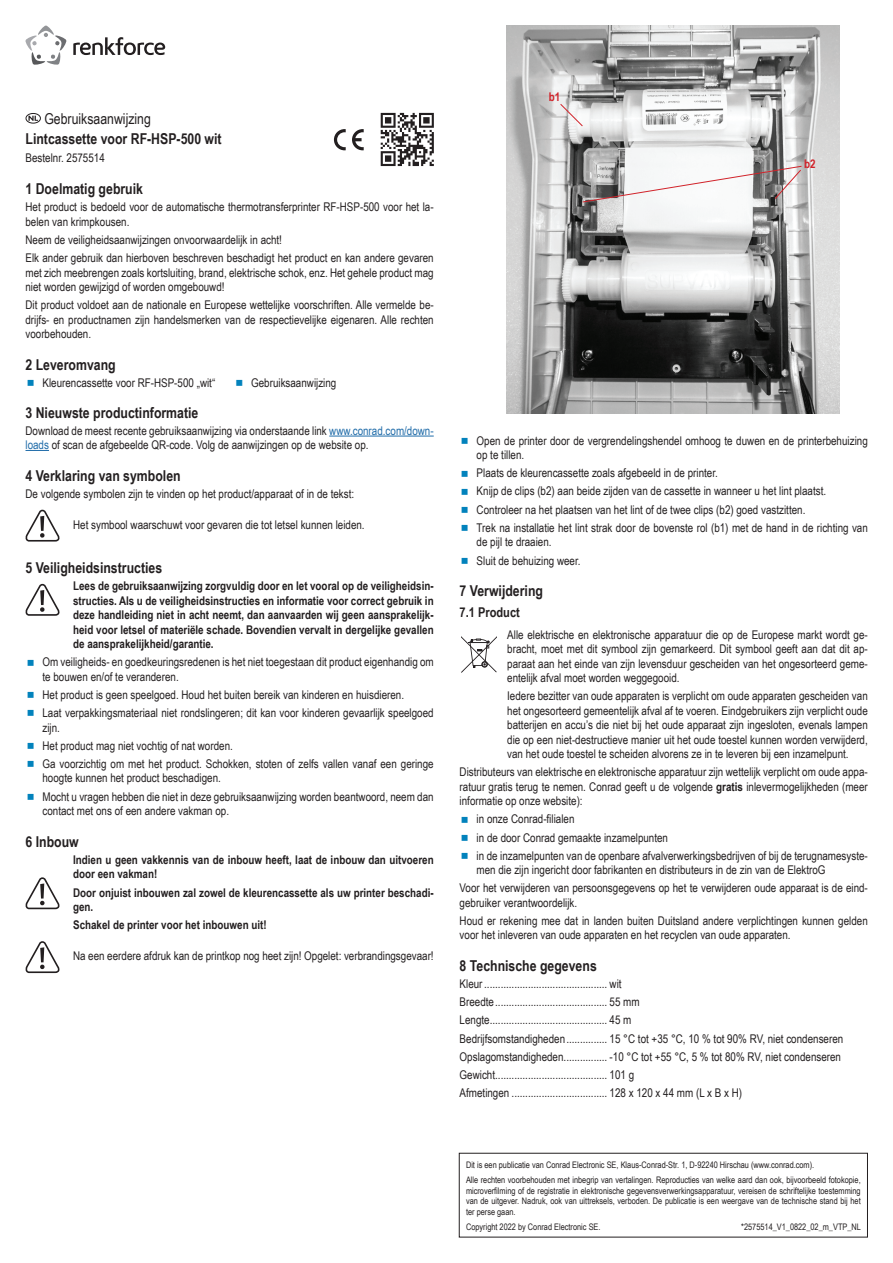
<style>
.page{position:relative;width:893px;height:1263px;background:#fff}
.page>*{position:absolute;margin:0;border:0;box-sizing:border-box;transform-origin:0 0}
.t1{font:700 15px "Arial Narrow";color:#231f20}
.t2{font:15px "Arial Narrow";color:#231f20}
.t3{font:700 13.5px "Arial Narrow";color:#231f20}
.t4{font:12px/18.3px "Arial Narrow";color:#231f20}
.t5{font:700 12px/14.4px "Arial Narrow";color:#231f20}
.t6{font:700 12px "Arial Narrow";color:#d1232a}
.t7{font:9px/10.8px "Arial Narrow";color:#231f20}
.s1{color:#206ca9}
.s2{font-weight:700}
</style>
<div class="page">
<svg style="left:461px;top:636px;width:36px;height:37px"></svg>
<svg style="left:26px;top:113px;width:15px;height:11px"></svg>
<hr style="left:329px;top:436px;width:105px;height:1px;background:#206ca9">
<svg style="left:26px;top:450px;width:23px;height:1px"></svg>
<svg style="left:25px;top:510px;width:35px;height:32px"></svg>
<svg style="left:25px;top:584px;width:35px;height:32px"></svg>
<svg style="left:25px;top:877px;width:35px;height:32px"></svg>
<svg style="left:25px;top:941px;width:35px;height:32px"></svg>
<svg style="left:352px;top:129px;width:12px;height:21px"></svg>
<svg style="left:334px;top:129px;width:12px;height:21px"></svg>
<svg style="left:380px;top:112px;width:54px;height:55px"></svg>
<svg style="left:381px;top:113px;width:53px;height:53px"></svg>
<svg style="left:25px;top:26px;width:42px;height:39px"></svg>
<svg style="left:73px;top:37px;width:92px;height:18px"></svg>
<div style="left:459px;top:1153px;width:409px;height:84px;border:1px solid #231f20"></div>
<img style="left:506px;top:26px;width:334px;height:387px">
<svg style="left:560px;top:103px;width:23px;height:24px"></svg>
<svg style="left:582px;top:165px;width:220px;height:38px"></svg>
<p class="t2" style="left:44px;top:107px;width:108px">Gebruiksaanwijzing</p>
<p class="t1" style="left:26px;top:128px;width:198px">Lintcassette voor RF-HSP-500 wit</p>
<p class="t4" style="left:26px;top:149px;width:81px">Bestelnr. 2575514</p>
<p class="t1" style="left:26px;top:178px;width:119px">1 Doelmatig gebruik</p>
<p class="t4" style="left:26px;top:199px;width:410px;line-height:14.4px">Het product is bedoeld voor de automatische thermotransferprinter RF-HSP-500 voor het la&shy;belen van krimpkousen.</p>
<p class="t4" style="left:26px;top:230px;width:410px">Neem de veiligheidsaanwijzingen onvoorwaardelijk in acht!<br>Elk ander gebruik dan hierboven beschreven beschadigt het product en kan andere gevaren</p>
<p class="t4" style="left:26px;top:265px;width:410px;line-height:14.4px">met zich meebrengen zoals kortsluiting, brand, elektrische schok, enz. Het gehele product mag niet worden gewijzigd of worden omgebouwd!</p>
<p class="t4" style="left:26px;top:297px;width:410px;line-height:14.4px;text-align:justify">Dit product voldoet aan de nationale en Europese wettelijke voorschriften. Alle vermelde be&shy;drijfs- en productnamen zijn handelsmerken van de respectievelijke eigenaren. Alle rechten voorbehouden.</p>
<p class="t1" style="left:26px;top:353px;width:92px">2 Leveromvang</p>
<p class="t4" style="left:43px;top:373px;width:174px">Kleurencassette voor RF-HSP-500 „wit“</p>
<p class="t4" style="left:251px;top:373px;width:87px">Gebruiksaanwijzing</p>
<p class="t1" style="left:26px;top:401px;width:174px">3 Nieuwste productinformatie</p>
<p class="t4" style="left:26px;top:423px;width:410px;line-height:14.4px">Download de meest recente gebruiksaanwijzing via onderstaande link <span class="s1">www.conrad.com/down&shy;loads</span> of scan de afgebeelde QR-code. Volg de aanwijzingen op de website op.</p>
<p class="t1" style="left:26px;top:464px;width:157px">4 Verklaring van symbolen</p>
<p class="t4" style="left:26px;top:484px;width:330px">De volgende symbolen zijn te vinden op het product/apparaat of in de tekst:</p>
<p class="t4" style="left:73px;top:515px;width:293px">Het symbool waarschuwt voor gevaren die tot letsel kunnen leiden.</p>
<p class="t1" style="left:26px;top:556px;width:138px">5 Veiligheidsinstructies</p>
<p class="t5" style="left:73px;top:578px;width:362px;text-align:justify">Lees de gebruiksaanwijzing zorgvuldig door en let vooral op de veiligheidsin&shy;structies. Als u de veiligheidsinstructies en informatie voor correct gebruik in deze handleiding niet in acht neemt, dan aanvaarden wij geen aansprakelijk&shy;heid voor letsel of materiële schade. Bovendien vervalt in dergelijke gevallen de aansprakelijkheid/garantie.</p>
<p class="t4" style="left:43px;top:654px;width:393px;line-height:14.4px">Om veiligheids- en goedkeuringsredenen is het niet toegestaan dit product eigenhandig om te bouwen en/of te veranderen.</p>
<p class="t4" style="left:43px;top:685px;width:393px">Het product is geen speelgoed. Houd het buiten bereik van kinderen en huisdieren.<br>Laat verpakkingsmateriaal niet rondslingeren; dit kan voor kinderen gevaarlijk speelgoed</p>
<p class="t4" style="left:43px;top:718px;width:393px">zijn.<br>Het product mag niet vochtig of nat worden.<br>Ga voorzichtig om met het product. Schokken, stoten of zelfs vallen vanaf een geringe</p>
<p class="t4" style="left:43px;top:769px;width:393px">hoogte kunnen het product beschadigen.<br>Mocht u vragen hebben die niet in deze gebruiksaanwijzing worden beantwoord, neem dan</p>
<p class="t4" style="left:43px;top:801px;width:188px">contact met ons of een andere vakman op.</p>
<p class="t1" style="left:26px;top:830px;width:55px">6 Inbouw</p>
<p class="t5" style="left:73px;top:852px;width:362px">Indien u geen vakkennis van de inbouw heeft, laat de inbouw dan uitvoeren door een vakman!</p>
<p class="t5" style="left:73px;top:884px;width:362px">Door onjuist inbouwen zal zowel de kleurencassette als uw printer beschadi&shy;gen.</p>
<p class="t5" style="left:73px;top:917px;width:195px">Schakel de printer voor het inbouwen uit!</p>
<p class="t4" style="left:73px;top:947px;width:362px">Na een eerdere afdruk kan de printkop nog heet zijn! Opgelet: verbrandingsgevaar!</p>
<p class="t6" style="left:549px;top:88px;width:13px">b1</p>
<p class="t6" style="left:804px;top:155px;width:13px">b2</p>
<p class="t4" style="left:477px;top:433px;width:393px;line-height:14.4px">Open de printer door de vergrendelingshendel omhoog te duwen en de printerbehuizing op te tillen.</p>
<p class="t4" style="left:477px;top:463px;width:393px">Plaats de kleurencassette zoals afgebeeld in de printer.<br>Knijp de clips (b2) aan beide zijden van de cassette in wanneer u het lint plaatst.<br>Controleer na het plaatsen van het lint of de twee clips (b2) goed vastzitten.<br>Trek na installatie het lint strak door de bovenste rol (b1) met de hand in de richting van</p>
<p class="t4" style="left:477px;top:532px;width:105px">de pijl te draaien.<br>Sluit de behuizing weer.</p>
<p class="t1" style="left:460px;top:579px;width:85px">7 Verwijdering</p>
<p class="t3" style="left:460px;top:602px;width:62px">7.1 Product</p>
<p class="t4" style="left:507px;top:627px;width:362px;line-height:14.4px;text-align:justify">Alle elektrische en elektronische apparatuur die op de Europese markt wordt ge&shy;bracht, moet met dit symbool zijn gemarkeerd. Dit symbool geeft aan dat dit ap&shy;paraat aan het einde van zijn levensduur gescheiden van het ongesorteerd geme&shy;entelijk afval moet worden weggegooid.</p>
<p class="t4" style="left:507px;top:688px;width:362px;line-height:14.4px;text-align:justify">Iedere bezitter van oude apparaten is verplicht om oude apparaten gescheiden van het ongesorteerd gemeentelijk afval af te voeren. Eindgebruikers zijn verplicht oude batterijen en accu’s die niet bij het oude apparaat zijn ingesloten, evenals lampen die op een niet-destructieve manier uit het oude toestel kunnen worden verwijderd, van het oude toestel te scheiden alvorens ze in te leveren bij een inzamelpunt.</p>
<p class="t4" style="left:460px;top:764px;width:410px;line-height:14.4px;text-align:justify">Distributeurs van elektrische en elektronische apparatuur zijn wettelijk verplicht om oude appa&shy;ratuur gratis terug te nemen. Conrad geeft u de volgende <span class="s2">gratis</span> inlevermogelijkheden (meer informatie op onze website):</p>
<p class="t4" style="left:477px;top:809px;width:393px">in onze Conrad-filialen<br>in de door Conrad gemaakte inzamelpunten<br>in de inzamelpunten van de openbare afvalverwerkingsbedrijven of bij de terugnamesyste-</p>
<p class="t4" style="left:460px;top:860px;width:410px;text-indent:17px">men die zijn ingericht door fabrikanten en distributeurs in de zin van de ElektroG<br>Voor het verwijderen van persoonsgegevens op het te verwijderen oude apparaat is de eind-</p>
<p class="t4" style="left:460px;top:893px;width:410px">gebruiker verantwoordelijk.<br>Houd er rekening mee dat in landen buiten Duitsland andere verplichtingen kunnen gelden</p>
<p class="t4" style="left:460px;top:926px;width:332px">voor het inleveren van oude apparaten en het recyclen van oude apparaten.</p>
<p class="t1" style="left:460px;top:954px;width:139px">8 Technische gegevens</p>
<p class="t4" style="left:460px;top:974px;width:385px">Kleur ............................................. wit<br>Breedte......................................... 55 mm<br>Lengte........................................... 45 m<br>Bedrijfsomstandigheden............... 15 °C tot +35 °C, 10 % tot 90% RV, niet condenseren Opslagomstandigheden................ -10 °C tot +55 °C, 5 % tot 80% RV, niet condenseren Gewicht......................................... 101 g<br>Afmetingen ................................... 128 x 120 x 44 mm (L x B x H)</p>
<p class="t7" style="left:466px;top:1157px;width:396px;line-height:15px">Dit is een publicatie van Conrad Electronic SE, Klaus-Conrad-Str. 1, D-92240 Hirschau (www.conrad.com).<br>Alle rechten voorbehouden met inbegrip van vertalingen. Reproducties van welke aard dan ook, bijvoorbeeld fotokopie,</p>
<p class="t7" style="left:466px;top:1185px;width:396px;text-align:justify">microverfilming of de registratie in elektronische gegevensverwerkingsapparatuur, vereisen de schriftelijke toestemming van de uitgever. Nadruk, ook van uittreksels, verboden. De publicatie is een weergave van de technische stand bij het ter perse gaan.</p>
<p class="t7" style="left:466px;top:1221px;width:136px">Copyright 2022 by Conrad Electronic SE.</p>
<p class="t7" style="left:741px;top:1221px;width:121px">*2575514_V1_0822_02_m_VTP_NL</p>
</div>
